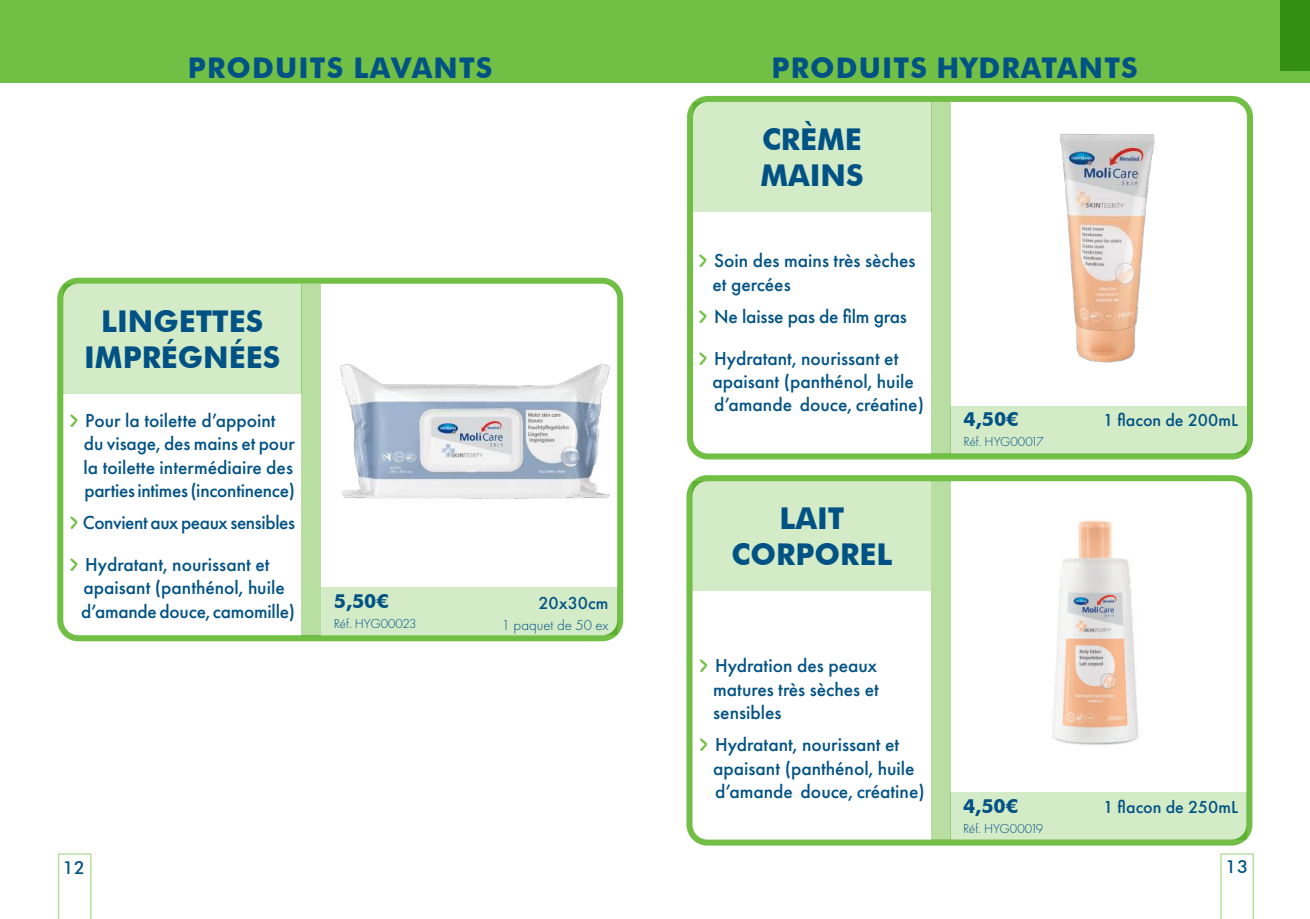
<style>
.page{position:relative;width:1310px;height:919px;background:#fff}
.page>*{position:absolute;margin:0;border:0;box-sizing:border-box;transform-origin:0 0}
.t1{font:700 30px/36px "Futura BT";color:#005285;text-align:center}
.t2{font:700 28.5px "Futura BT";letter-spacing:.04em;color:#005285}
.t3{font:500 19.5px/23.4px "Futura PT";color:#005285}
.t4{font:500 19.5px/41.4px "Futura PT";letter-spacing:-.02em;color:#005285}
.t5{font:700 19.5px "Futura BT";color:#005285}
.t6{font:500 18px "Futura PT";color:#005285}
.t7{font:500 18px "Futura BT";color:#005285}
.t8{font:300 15px "Futura PT";color:#005285}
.t9{font:300 13.5px "Futura PT";color:#005285}
.s1{font-family:"Verveine";font-weight:400;font-size:27px;color:#71bf44}
</style>
<div class="page">
<div style="left:686px;top:475px;width:566px;height:370px;border:6px solid #71bf44;border-radius:18px"></div>
<div style="left:950px;top:792px;width:296px;height:47px;background:#d4ebc7"></div>
<div style="left:0;top:0;width:1310px;height:83px;background:#71bf44"></div>
<div style="left:1279px;top:0;width:31px;height:71px;background:#328f12"></div>
<div style="left:687px;top:96px;width:566px;height:363px;border:6px solid #71bf44;border-radius:18px"></div>
<div style="left:693px;top:102px;width:238px;height:109px;background:#d4ebc7"></div>
<div style="left:931px;top:102px;width:20px;height:351px;background:#b8dfa1"></div>
<div style="left:951px;top:405px;width:296px;height:48px;background:#d4ebc7"></div>
<div style="left:692px;top:481px;width:239px;height:109px;background:#d4ebc7"></div>
<div style="left:931px;top:481px;width:19px;height:358px;background:#b8dfa1"></div>
<img style="left:1059px;top:133px;width:96px;height:230px">
<svg style="left:58px;top:853px;width:34px;height:65px"></svg>
<svg style="left:1220px;top:853px;width:34px;height:65px"></svg>
<img style="left:1052px;top:520px;width:87px;height:225px">
<div style="left:57px;top:278px;width:566px;height:363px;border:6px solid #71bf44;border-radius:18px"></div>
<div style="left:63px;top:284px;width:239px;height:109px;background:#d4ebc7"></div>
<div style="left:302px;top:284px;width:19px;height:351px;background:#b8dfa1"></div>
<div style="left:321px;top:587px;width:296px;height:48px;background:#d4ebc7"></div>
<img style="left:340px;top:364px;width:270px;height:135px">
<h2 class="t2" style="left:188px;top:56px;width:306px">PRODUITS LAVANTS</h2>
<h1 class="t1" style="left:84px;top:306px;width:198px">LINGETTES<br>IMPRÉGNÉES</h1>
<p class="t3" style="left:84px;top:408px;width:213px;text-indent:-14px"><span class="s1">&gt;</span> Pour la toilette d’appoint du visage, des mains et pour la toilette intermédiaire des parties intimes (incontinence)</p>
<p class="t4" style="left:70px;top:502px;width:227px"><span class="s1">&gt;</span> Convient aux peaux sensibles <span class="s1">&gt;</span> Hydratant, nourissant et</p>
<p class="t3" style="left:81px;top:576px;width:215px">apaisant (panthénol, huile d’amande douce, camomille)</p>
<p class="t5" style="left:334px;top:593px;width:56px">5,50€</p>
<p class="t9" style="left:334px;top:617px;width:84px">Réf. HYG00023</p>
<p class="t8" style="left:502px;top:619px;width:108px">1 paquet de 50 ex</p>
<p class="t6" style="left:538px;top:592px;width:72px">20x30cm</p>
<h2 class="t2" style="left:771px;top:56px;width:368px">PRODUITS HYDRATANTS</h2>
<h1 class="t1" style="left:760px;top:124px;width:105px;text-align:left">CRÈME<br>MAINS</h1>
<p class="t3" style="left:712px;top:249px;width:204px;text-indent:-14px"><span class="s1">&gt;</span> Soin des mains très sèches et gercées</p>
<p class="t3" style="left:699px;top:296px;width:210px;line-height:41.4px"><span class="s1">&gt;</span> Ne laisse pas de film gras <span class="s1">&gt;</span> Hydratant, nourissant et</p>
<p class="t3" style="left:712px;top:369px;width:213px">apaisant (panthénol, huile d’amande douce, créatine)</p>
<h1 class="t1" style="left:731px;top:503px;width:162px">LAIT<br>CORPOREL</h1>
<p class="t3" style="left:713px;top:653px;width:167px;text-align:justify;text-indent:-14px"><span class="s1">&gt;</span> Hydration des peaux matures très sèches et sensibles</p>
<p class="t3" style="left:713px;top:733px;width:213px;text-indent:-14px"><span class="s1">&gt;</span> Hydratant, nourissant et apaisant (panthénol, huile d’amande douce, créatine)</p>
<p class="t5" style="left:963px;top:411px;width:56px">4,50€</p>
<p class="t9" style="left:963px;top:436px;width:82px">Réf. HYG00017</p>
<p class="t5" style="left:963px;top:798px;width:56px">4,50€</p>
<p class="t9" style="left:963px;top:823px;width:82px">Réf. HYG00019</p>
<p class="t6" style="left:1103px;top:409px;width:136px">1 flacon de 200mL</p>
<p class="t6" style="left:1103px;top:796px;width:136px">1 flacon de 250mL</p>
<p class="t7" style="left:63px;top:859px;width:24px">12</p>
<p class="t7" style="left:1225px;top:859px;width:24px">13</p>
</div>
